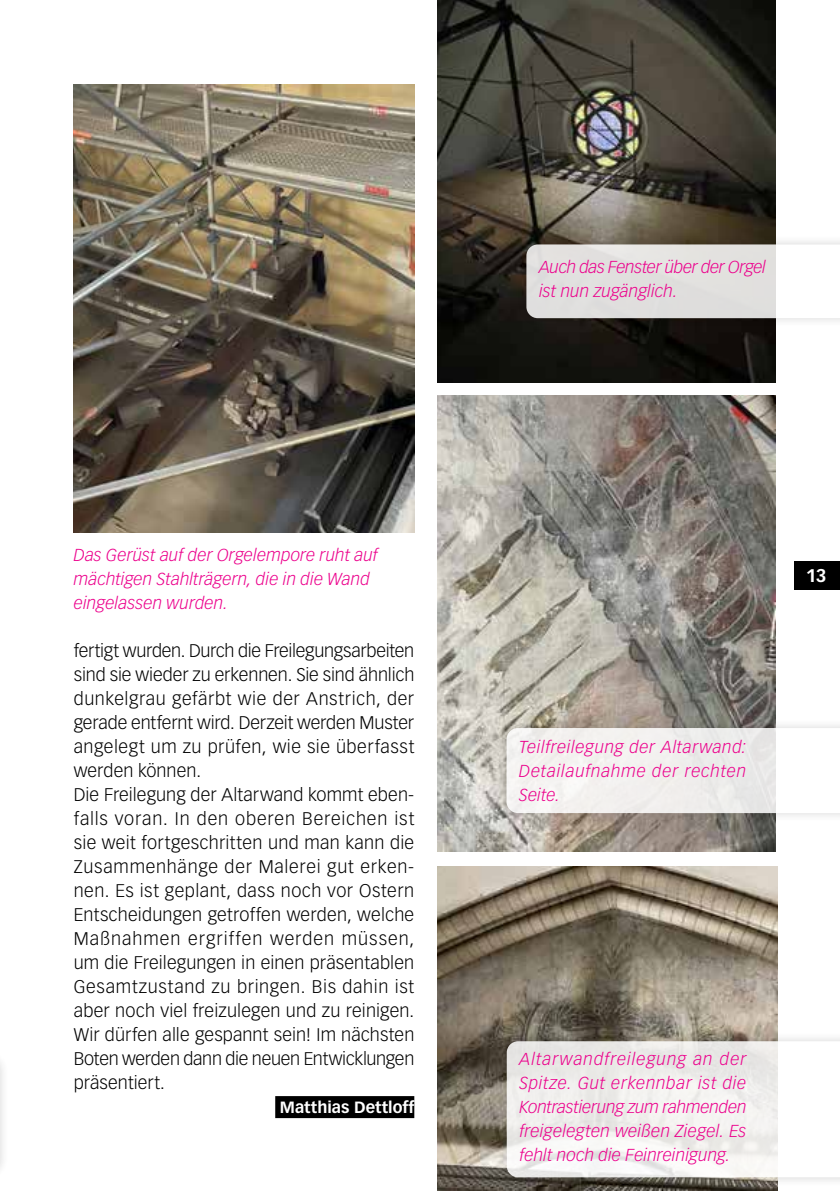
<style>
.page{position:relative;width:840px;height:1191px;background:#fff}
.page>*{position:absolute;margin:0;border:0;box-sizing:border-box;transform-origin:0 0}
.t1{font:300 18px/24px "Vectora LT Std";letter-spacing:.01em;color:#000}
.t2{font:700 18px "Vectora LT Std";color:#fff}
.t3{font:italic 300 17px/24px "Vectora LT Std";letter-spacing:.005em;color:#ec008c;text-align:justify}
.t4{font:italic 300 17px/24px "Vectora LT Std";letter-spacing:-.015em;color:#ec008c}
.t5{font:700 16px "Vectora LT Std";color:#fff}
</style>
<div class="page">
<img style="left:74px;top:85px;width:340px;height:448px">
<img style="left:437px;top:0;width:338px;height:382px">
<div style="left:275px;top:1096px;width:139px;height:22px;background:#000"></div>
<img style="left:437px;top:396px;width:338px;height:455px">
<div style="left:0;top:1048px;width:10px;height:134px;background:#000;opacity:.2"></div>
<img style="left:437px;top:866px;width:340px;height:325px">
<div style="left:516px;top:234px;width:323px;height:94px;background:#000;opacity:.2"></div>
<svg style="left:526px;top:244px;width:313px;height:74px"></svg>
<div style="left:496px;top:717px;width:343px;height:106px;background:#000;opacity:.2"></div>
<svg style="left:506px;top:728px;width:333px;height:85px"></svg>
<div style="left:496px;top:1031px;width:343px;height:157px;background:#000;opacity:.2"></div>
<svg style="left:506px;top:1041px;width:333px;height:136px;fill:#f2f1ef"></svg>
<div style="left:794px;top:561px;width:45px;height:28px;background:#000"></div>
<p class="t3" style="left:74px;top:543px;width:305px;text-align:left">Das Gerüst auf der Orgelempore ruht auf mächtigen Stahlträgern, die in die Wand eingelassen wurden.</p>
<p class="t1" style="left:74px;top:639px;width:342px">fertigt wurden. Durch die Freilegungsarbeiten sind sie wieder zu erkennen. Sie sind ähnlich dunkelgrau gefärbt wie der Anstrich, der gerade entfernt wird. Derzeit werden Muster angelegt um zu prüfen, wie sie überfasst werden können.<br>Die Freilegung der Altarwand kommt eben&shy;falls voran. In den oberen Bereichen ist sie weit fortgeschritten und man kann die Zusammenhänge der Malerei gut erken&shy;nen. Es ist geplant, dass noch vor Ostern Entscheidungen getroffen werden, welche Maßnahmen ergriffen werden müssen, um die Freilegungen in einen präsentablen Gesamtzustand zu bringen. Bis dahin ist aber noch viel freizulegen und zu reinigen.<br>Wir dürfen alle gespannt sein! Im nächsten Boten werden dann die neuen Entwicklungen präsentiert.</p>
<p class="t5" style="left:280px;top:1097px;width:136px">Matthias Dettloff</p>
<p class="t4" style="left:538px;top:255px;width:228px">Auch das Fenster über der Orgel ist nun zugänglich.</p>
<p class="t2" style="left:805px;top:565px;width:22px">13</p>
<p class="t3" style="left:519px;top:735px;width:228px">Teilfreilegung der Altarwand:<br>Detailaufnahme der rechten Seite.</p>
<p class="t3" style="left:519px;top:1047px;width:228px">Altarwandfreilegung an der Spitze. Gut erkennbar ist die Kontrastierung zum rahmenden freigelegten weißen Ziegel. Es fehlt noch die Feinreinigung.</p>
</div>
